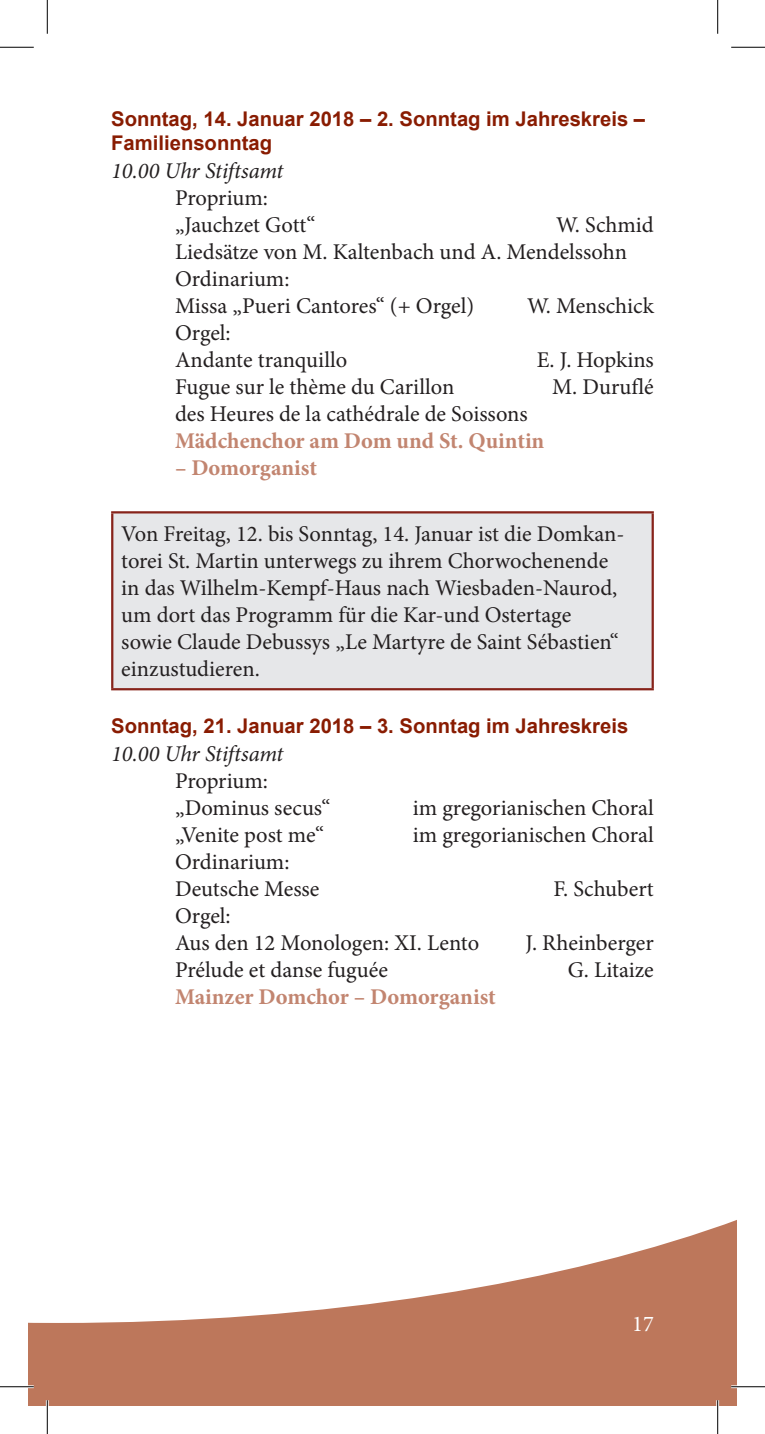
<style>
.page{position:relative;width:765px;height:1434px;background:#fff}
.page>*{position:absolute;margin:0;border:0;box-sizing:border-box;transform-origin:0 0}
.t1{font:22.5px/27px "Minion Pro";color:#231f20}
.t2{font:700 22.5px "Minion Pro";color:#c28570}
.t3{font:italic 22.5px "Minion Pro";letter-spacing:-.005em;color:#231f20}
.t4{font:22.5px "Minion Pro";color:#fff}
.t5{font:700 20.25px/24.3px "Arial";color:#891c02}
</style>
<div class="page">
<div style="left:28px;top:1163px;width:708px;height:243px;background:#bd775b"></div>
<svg style="left:28px;top:609px;width:708px;height:714px"></svg>
<div style="left:112px;top:512px;width:540px;height:177px;background:#e6e7e9"></div>
<hr style="left:111px;top:513px;width:2px;height:175px;background:#87231a">
<hr style="left:111px;top:511px;width:542px;height:2px;background:#87231a">
<hr style="left:651px;top:513px;width:2px;height:175px;background:#87231a">
<hr style="left:111px;top:688px;width:542px;height:2px;background:#87231a">
<hr style="left:0;top:1385px;width:34px;height:3px;background:#fff">
<hr style="left:730px;top:1385px;width:34px;height:3px;background:#fff">
<hr style="left:46px;top:1400px;width:3px;height:34px;background:#fff">
<hr style="left:716px;top:1400px;width:2px;height:34px;background:#fff">
<hr style="left:0;top:47px;width:34px;height:1px;background:#000">
<hr style="left:730px;top:47px;width:34px;height:1px;background:#000">
<hr style="left:0;top:1386px;width:34px;height:1px;background:#000">
<hr style="left:730px;top:1386px;width:34px;height:1px;background:#000">
<hr style="left:47px;top:0;width:1px;height:34px;background:#000">
<hr style="left:47px;top:1400px;width:1px;height:34px;background:#000">
<hr style="left:717px;top:0;width:1px;height:34px;background:#000">
<hr style="left:717px;top:1400px;width:1px;height:34px;background:#000">
<p class="t5" style="left:111px;top:107px;width:535px">Sonntag, 14. Januar 2018 – 2. Sonntag im Jahreskreis –<br>Familiensonntag</p>
<p class="t3" style="left:111px;top:156px;width:174px">10.00 Uhr Stiftsamt</p>
<p class="t1" style="left:175px;top:185px;width:142px">Proprium: „Jauchzet Gott“</p>
<p class="t1" style="left:175px;top:212px;width:480px;text-indent:381px">W. Schmid<br>Liedsätze von M. Kaltenbach und A. Mendelssohn<br>Ordinarium:<br>Missa „Pueri Cantores“ (+ Orgel)</p>
<p class="t1" style="left:527px;top:293px;width:128px">W. Menschick</p>
<p class="t1" style="left:175px;top:320px;width:174px">Orgel:<br>Andante tranquillo</p>
<p class="t1" style="left:536px;top:347px;width:118px">E. J. Hopkins</p>
<p class="t1" style="left:175px;top:374px;width:281px">Fugue sur le thème du Carillon</p>
<p class="t1" style="left:551px;top:374px;width:103px">M. Duruflé</p>
<p class="t1" style="left:175px;top:401px;width:354px">des Heures de la cathédrale de Soissons</p>
<p class="t2" style="left:175px;top:425px;width:371px">Mädchenchor am Dom und St. Quintin</p>
<p class="t2" style="left:175px;top:452px;width:143px">– Domorganist</p>
<p class="t1" style="left:121px;top:521px;width:504px">Von Freitag, 12. bis Sonntag, 14. Januar ist die Domkan&shy;torei St. Martin unterwegs zu ihrem Chorwochenende in das Wilhelm-Kempf-Haus nach Wiesbaden-Naurod, um dort das Programm für die Kar-und Ostertage sowie Claude Debussys „Le Martyre de Saint Sébastien“ einzustudieren.</p>
<p class="t5" style="left:111px;top:714px;width:518px">Sonntag, 21. Januar 2018 – 3. Sonntag im Jahreskreis</p>
<p class="t3" style="left:111px;top:738px;width:174px">10.00 Uhr Stiftsamt</p>
<p class="t1" style="left:175px;top:767px;width:157px">Proprium: „Dominus secus“</p>
<p class="t1" style="left:412px;top:794px;width:242px">im gregorianischen Choral</p>
<p class="t1" style="left:175px;top:821px;width:151px">„Venite post me“</p>
<p class="t1" style="left:412px;top:821px;width:242px">im gregorianischen Choral</p>
<p class="t1" style="left:175px;top:848px;width:146px">Ordinarium:<br>Deutsche Messe</p>
<p class="t1" style="left:553px;top:875px;width:102px">F. Schubert</p>
<p class="t1" style="left:175px;top:902px;width:305px">Orgel:<br>Aus den 12 Monologen: XI. Lento</p>
<p class="t1" style="left:525px;top:929px;width:130px">J. Rheinberger</p>
<p class="t1" style="left:175px;top:956px;width:214px">Prélude et danse fuguée</p>
<p class="t1" style="left:567px;top:956px;width:88px">G. Litaize</p>
<p class="t2" style="left:175px;top:981px;width:322px">Mainzer Domchor – Domorganist</p>
<p class="t4" style="left:632px;top:1309px;width:23px">17</p>
</div>
